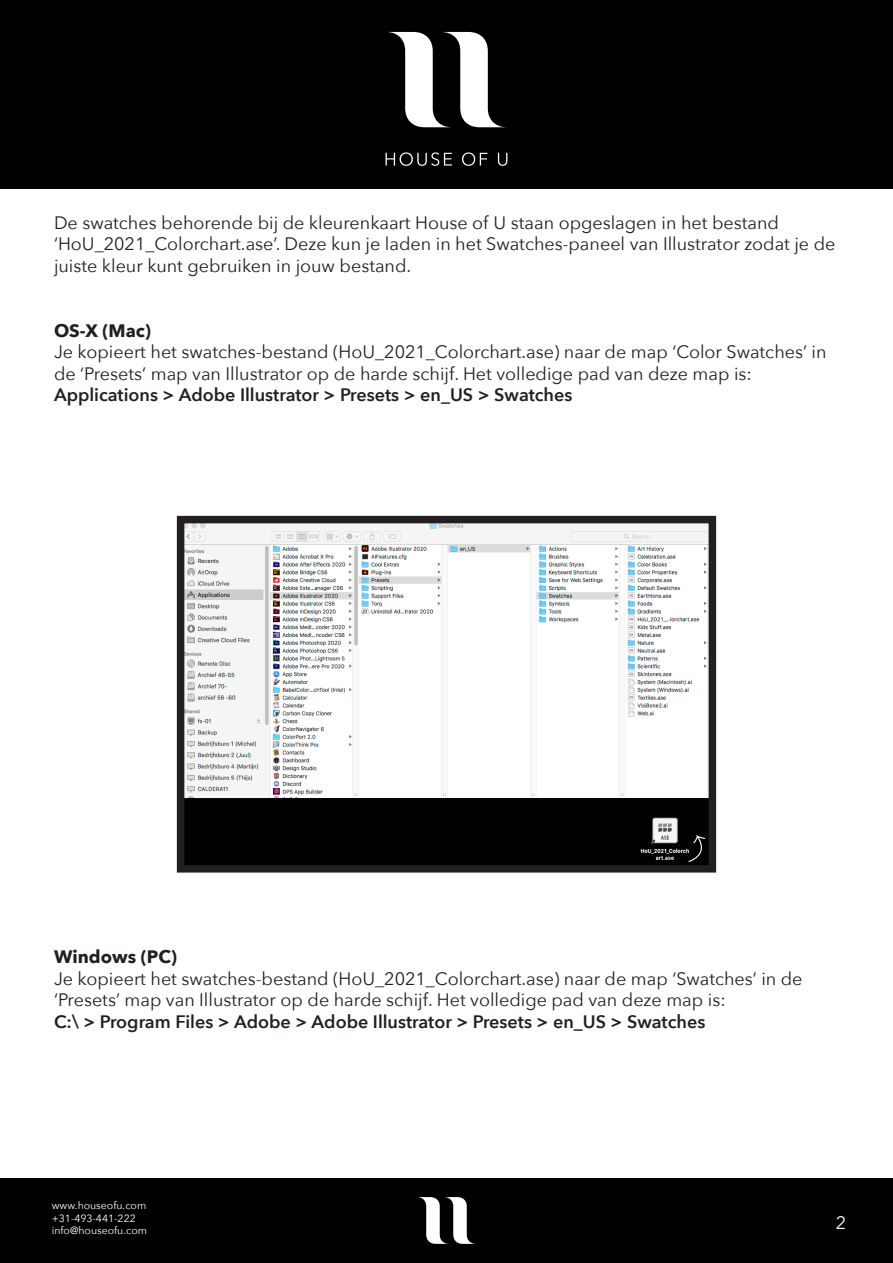
<style>
.page{position:relative;width:893px;height:1263px;background:#fff}
.page>*{position:absolute;margin:0;border:0;box-sizing:border-box;transform-origin:0 0}
.t1{font:18px/21.6px "Avenir Next";color:#231f20}
.t2{font:600 18px "Avenir Next";color:#231f20}
.t3{font:700 18px "Avenir Next";color:#231f20}
.t4{font:18px "Avenir Next";color:#fff}
.t5{font:10.5px/12.6px "Avenir Next";color:#fff}
</style>
<div class="page">
<div style="left:0;top:0;width:893px;height:189px;background:#000"></div>
<div style="left:0;top:1178px;width:893px;height:85px;background:#000"></div>
<svg style="left:388px;top:32px;width:116px;height:95px"></svg>
<svg style="left:386px;top:152px;width:66px;height:14px"></svg>
<svg style="left:462px;top:152px;width:25px;height:14px"></svg>
<svg style="left:498px;top:153px;width:9px;height:13px"></svg>
<svg style="left:418px;top:1197px;width:57px;height:47px"></svg>
<img style="left:186px;top:525px;width:521px;height:338px">
<div style="left:177px;top:516px;width:539px;height:356px;border:8px solid #231f20"></div>
<svg style="left:687px;top:830px;width:23px;height:33px"></svg>
<p class="t1" style="left:54px;top:211px;width:726px">De swatches behorende bij de kleurenkaart House of U staan opgeslagen in het bestand</p>
<p class="t1" style="left:54px;top:232px;width:783px">‘HoU_2021_Colorchart.ase’. Deze kun je laden in het Swatches-paneel van Illustrator zodat je de juiste kleur kunt gebruiken in jouw bestand.</p>
<p class="t3" style="left:54px;top:315px;width:99px">OS-X (Mac)</p>
<p class="t1" style="left:54px;top:340px;width:774px">Je kopieert het swatches-bestand (HoU_2021_Colorchart.ase) naar de map ‘Color Swatches’ in de ‘Presets’ map van Illustrator op de harde schijf. Het volledige pad van deze map is:</p>
<p class="t2" style="left:54px;top:380px;width:520px">Applications &gt; Adobe Illustrator &gt; Presets &gt; en_US &gt; Swatches</p>
<p class="t3" style="left:54px;top:941px;width:125px">Windows (PC)</p>
<p class="t1" style="left:54px;top:967px;width:750px">Je kopieert het swatches-bestand (HoU_2021_Colorchart.ase) naar de map ‘Swatches’ in de ‘Presets’ map van Illustrator op de harde schijf. Het volledige pad van deze map is:</p>
<p class="t2" style="left:54px;top:1006px;width:653px">C:\ &gt; Program Files &gt; Adobe &gt; Adobe Illustrator &gt; Presets &gt; en_US &gt; Swatches</p>
<p class="t5" style="left:52px;top:1199px;width:97px">www.houseofu.com +31-493-441-222 info@houseofu.com</p>
<p class="t4" style="left:836px;top:1208px;width:12px">2</p>
</div>
